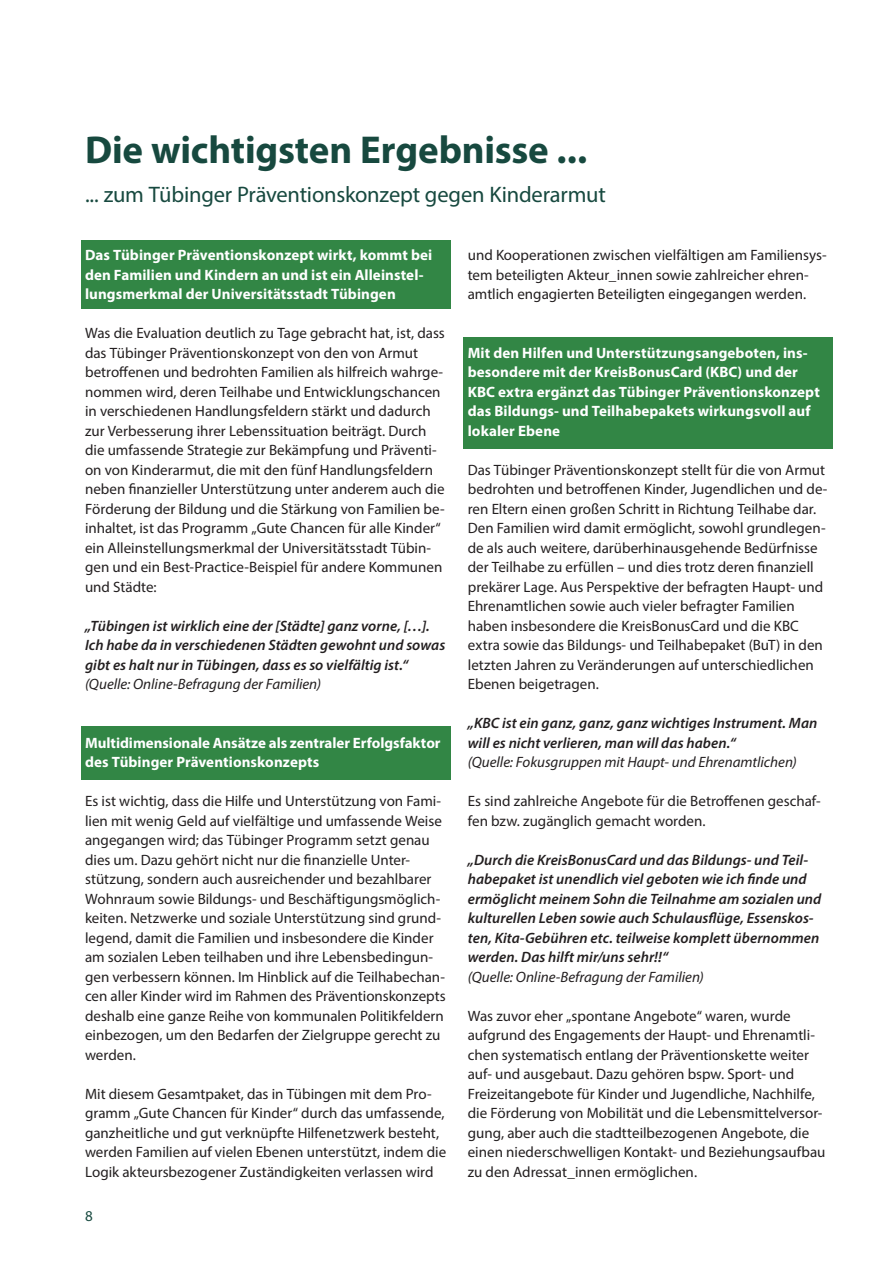
<style>
.page{position:relative;width:893px;height:1263px;background:#fff}
.page>*{position:absolute;margin:0;border:0;box-sizing:border-box;transform-origin:0 0}
.t1{font:700 39px "Myriad Pro";letter-spacing:-.005em;color:#17493f}
.t2{font:22.5px "Myriad Pro";letter-spacing:-.005em;color:#17493f}
.t3{font:15px/19.5px "Myriad Pro";color:#231f20}
.t4{font:italic 600 15px/19.5px "Myriad Pro";letter-spacing:.005em;color:#231f20}
.t5{font:700 15px/19.5px "Myriad Pro";letter-spacing:.005em;color:#fff}
.t6{font:italic 15px "Myriad Pro";color:#231f20}
.t7{font:15px "Myriad Pro";color:#17493f}
</style>
<div class="page">
<div style="left:463px;top:337px;width:370px;height:111px;background:#328645"></div>
<div style="left:81px;top:726px;width:370px;height:53px;background:#328645"></div>
<div style="left:81px;top:240px;width:370px;height:68px;background:#328645"></div>
<h1 class="t1" style="left:85px;top:125px;width:504px">Die wichtigsten Ergebnisse ...</h1>
<h2 class="t2" style="left:85px;top:181px;width:522px">... zum Tübinger Präventionskonzept gegen Kinderarmut</h2>
<p class="t5" style="left:85px;top:245px;width:349px">Das Tübinger Präventionskonzept wirkt, kommt bei den Familien und Kindern an und ist ein Alleinstel&shy;lungsmerkmal der Universitätsstadt Tübingen</p>
<p class="t3" style="left:85px;top:323px;width:361px">Was die Evaluation deutlich zu Tage gebracht hat, ist, dass das Tübinger Präventionskonzept von den von Armut betroffenen und bedrohten Familien als hilfreich wahrge&shy;nommen wird, deren Teilhabe und Entwicklungschancen in verschiedenen Handlungsfeldern stärkt und dadurch zur Verbesserung ihrer Lebenssituation beiträgt. Durch die umfassende Strategie zur Bekämpfung und Präventi&shy;on von Kinderarmut, die mit den fünf Handlungsfeldern neben finanzieller Unterstützung unter anderem auch die Förderung der Bildung und die Stärkung von Familien be&shy;inhaltet, ist das Programm „Gute Chancen für alle Kinder“ ein Alleinstellungsmerkmal der Universitätsstadt Tübin&shy;gen und ein Best-Practice-Beispiel für andere Kommunen und Städte:</p>
<p class="t4" style="left:85px;top:615px;width:362px">„Tübingen ist wirklich eine der [Städte] ganz vorne, […].<br>Ich habe da in verschiedenen Städten gewohnt und sowas gibt es halt nur in Tübingen, dass es so vielfältig ist.“</p>
<p class="t6" style="left:85px;top:675px;width:238px">(Quelle: Online-Befragung der Familien)</p>
<p class="t5" style="left:85px;top:732px;width:357px">Multidimensionale Ansätze als zentraler Erfolgsfaktor des Tübinger Präventionskonzepts</p>
<p class="t3" style="left:85px;top:791px;width:362px">Es ist wichtig, dass die Hilfe und Unterstützung von Fami&shy;lien mit wenig Geld auf vielfältige und umfassende Weise angegangen wird; das Tübinger Programm setzt genau dies um. Dazu gehört nicht nur die finanzielle Unter&shy;stützung, sondern auch ausreichender und bezahlbarer Wohnraum sowie Bildungs- und Beschäftigungsmöglich&shy;keiten. Netzwerke und soziale Unterstützung sind grund&shy;legend, damit die Familien und insbesondere die Kinder am sozialen Leben teilhaben und ihre Lebensbedingun&shy;gen verbessern können. Im Hinblick auf die Teilhabechan&shy;cen aller Kinder wird im Rahmen des Präventionskonzepts deshalb eine ganze Reihe von kommunalen Politikfeldern einbezogen, um den Bedarfen der Zielgruppe gerecht zu werden.</p>
<p class="t3" style="left:85px;top:1083px;width:363px">Mit diesem Gesamtpaket, das in Tübingen mit dem Pro&shy;gramm „Gute Chancen für Kinder“ durch das umfassende, ganzheitliche und gut verknüpfte Hilfenetzwerk besteht, werden Familien auf vielen Ebenen unterstützt, indem die Logik akteursbezogener Zuständigkeiten verlassen wird</p>
<p class="t7" style="left:85px;top:1207px;width:9px">8</p>
<p class="t3" style="left:468px;top:245px;width:360px">und Kooperationen zwischen vielfältigen am Familiensys&shy;tem beteiligten Akteur_innen sowie zahlreicher ehren&shy;amtlich engagierten Beteiligten eingegangen werden.</p>
<p class="t5" style="left:468px;top:342px;width:354px">Mit den Hilfen und Unterstützungsangeboten, ins&shy;besondere mit der KreisBonusCard (KBC) und der KBC extra ergänzt das Tübinger Präventionskonzept das Bildungs- und Teilhabepakets wirkungsvoll auf lokaler Ebene</p>
<p class="t3" style="left:468px;top:459px;width:361px">Das Tübinger Präventionskonzept stellt für die von Armut bedrohten und betroffenen Kinder, Jugendlichen und de&shy;ren Eltern einen großen Schritt in Richtung Teilhabe dar.<br>Den Familien wird damit ermöglicht, sowohl grundlegen&shy;de als auch weitere, darüberhinausgehende Bedürfnisse der Teilhabe zu erfüllen – und dies trotz deren finanziell prekärer Lage. Aus Perspektive der befragten Haupt- und Ehrenamtlichen sowie auch vieler befragter Familien haben insbesondere die KreisBonusCard und die KBC extra sowie das Bildungs- und Teilhabepaket (BuT) in den letzten Jahren zu Veränderungen auf unterschiedlichen Ebenen beigetragen.</p>
<p class="t4" style="left:468px;top:713px;width:351px">„KBC ist ein ganz, ganz, ganz wichtiges Instrument. Man will es nicht verlieren, man will das haben.“</p>
<p class="t6" style="left:468px;top:753px;width:331px">(Quelle: Fokusgruppen mit Haupt- und Ehrenamtlichen)</p>
<p class="t3" style="left:468px;top:791px;width:354px">Es sind zahlreiche Angebote für die Betroffenen geschaf&shy;fen bzw. zugänglich gemacht worden.</p>
<p class="t4" style="left:468px;top:849px;width:355px">„Durch die KreisBonusCard und das Bildungs- und Teil&shy;habepaket ist unendlich viel geboten wie ich finde und ermöglicht meinem Sohn die Teilnahme am sozialen und kulturellen Leben sowie auch Schulausflüge, Essenskos&shy;ten, Kita-Gebühren etc. teilweise komplett übernommen werden. Das hilft mir/uns sehr!!“</p>
<p class="t6" style="left:468px;top:967px;width:238px">(Quelle: Online-Befragung der Familien)</p>
<p class="t3" style="left:468px;top:1005px;width:359px">Was zuvor eher „spontane Angebote“ waren, wurde aufgrund des Engagements der Haupt- und Ehrenamtli&shy;chen systematisch entlang der Präventionskette weiter auf- und ausgebaut. Dazu gehören bspw. Sport- und Freizeitangebote für Kinder und Jugendliche, Nachhilfe, die Förderung von Mobilität und die Lebensmittelversor&shy;gung, aber auch die stadtteilbezogenen Angebote, die einen niederschwelligen Kontakt- und Beziehungsaufbau zu den Adressat_innen ermöglichen.</p>
</div>
